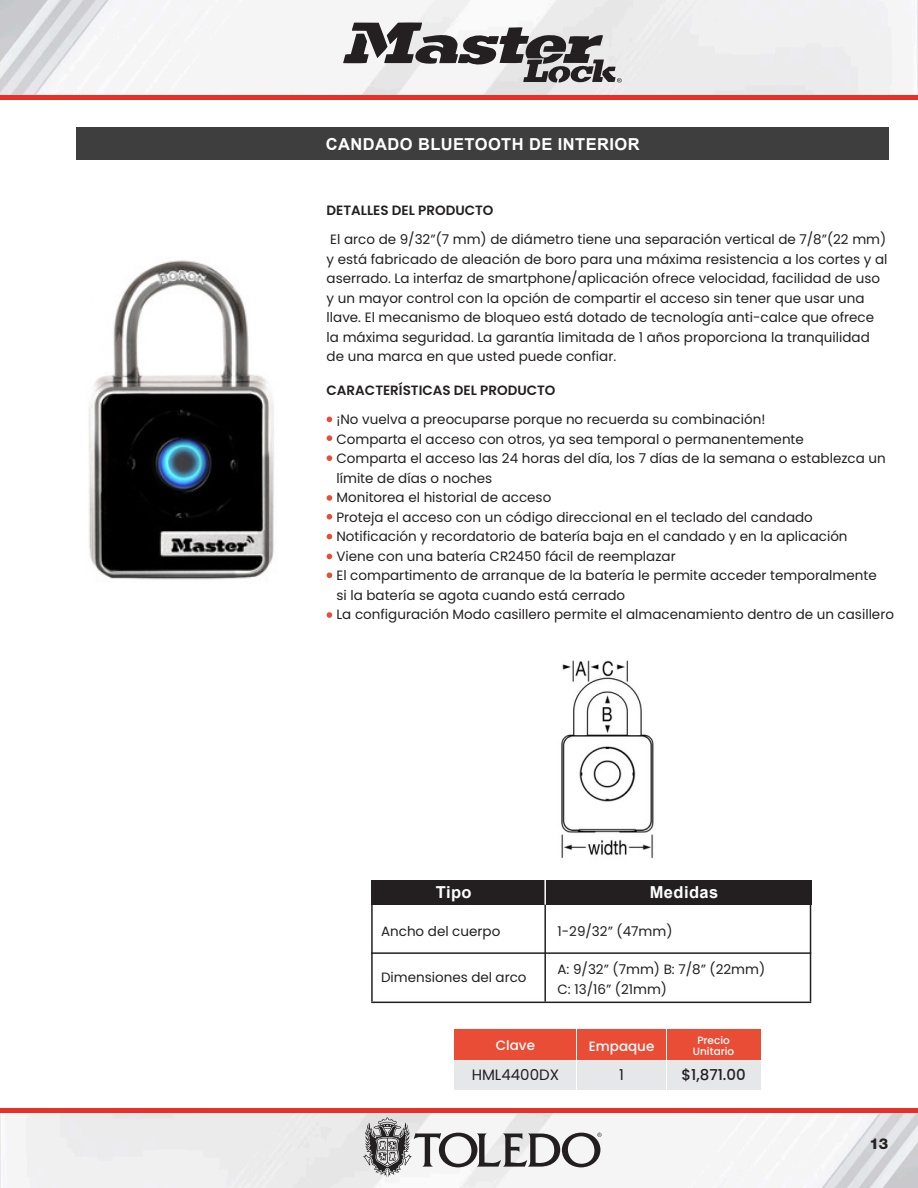
<style>
.page{position:relative;width:918px;height:1188px;background:#fff}
.page>*{position:absolute;margin:0;border:0;box-sizing:border-box;transform-origin:0 0}
.herramienta{font:700 16.5px "Arial";letter-spacing:.025em;color:#fff}
.t1{font:15px "Poppins";color:#231f20}
.t2{font:500 15px "Poppins";color:#231f20}
.t3{font:800 15px "Helvetica Neue";color:#231f20}
.t4{font:13.5px/19.5px "Poppins";color:#231f20}
.t5{font:600 13.5px "Poppins";color:#231f20}
.t6{font:500 13.5px "Poppins";color:#fff}
.t7{font:500 10.5px "Poppins";color:#fff}
</style>
<div class="page">
<img style="left:0;top:0;width:918px;height:95px">
<img style="left:0;top:1112px;width:918px;height:76px">
<hr style="left:0;top:1108px;width:918px;height:4px;background:#e83029">
<hr style="left:0;top:95px;width:918px;height:4px;background:#e83029">
<svg style="left:363px;top:1117px;width:239px;height:60px"></svg>
<svg style="left:343px;top:22px;width:279px;height:61px"></svg>
<div style="left:77px;top:128px;width:812px;height:32px;background:#3e3e3f"></div>
<div style="left:455px;top:1060px;width:121px;height:30px;background:#e6e7e9"></div>
<div style="left:667px;top:1060px;width:93px;height:30px;background:#e6e7e9"></div>
<div style="left:577px;top:1060px;width:89px;height:30px;background:#e6e7e9"></div>
<div style="left:455px;top:1029px;width:121px;height:31px;background:#ea4d36"></div>
<div style="left:667px;top:1029px;width:93px;height:31px;background:#ea4d36"></div>
<div style="left:577px;top:1029px;width:89px;height:31px;background:#ea4d36"></div>
<div style="left:371px;top:880px;width:441px;height:25px;background:#231f20"></div>
<hr style="left:371px;top:952px;width:440px;height:2px;background:#231f20">
<hr style="left:371px;top:1002px;width:440px;height:1px;background:#231f20">
<hr style="left:544px;top:905px;width:2px;height:97px;background:#231f20">
<hr style="left:371px;top:905px;width:2px;height:97px;background:#231f20">
<hr style="left:810px;top:905px;width:1px;height:97px;background:#231f20">
<hr style="left:544px;top:880px;width:2px;height:25px;background:#fff">
<svg style="left:327px;top:417px;width:5px;height:5px"></svg>
<svg style="left:327px;top:455px;width:5px;height:6px"></svg>
<svg style="left:327px;top:495px;width:5px;height:6px"></svg>
<svg style="left:327px;top:554px;width:5px;height:5px"></svg>
<svg style="left:327px;top:435px;width:5px;height:6px"></svg>
<svg style="left:327px;top:514px;width:5px;height:6px"></svg>
<svg style="left:327px;top:572px;width:5px;height:6px"></svg>
<svg style="left:327px;top:612px;width:5px;height:6px"></svg>
<svg style="left:327px;top:534px;width:5px;height:5px"></svg>
<img style="left:89px;top:260px;width:185px;height:320px">
<img style="left:561px;top:660px;width:93px;height:199px">
<p class="herramienta" style="left:326px;top:133px;width:315px">CANDADO BLUETOOTH DE INTERIOR</p>
<p class="t5" style="left:327px;top:202px;width:168px">DETALLES DEL PRODUCTO</p>
<p class="t4" style="left:327px;top:230px;width:562px">El arco de 9/32”(7 mm) de diámetro tiene una separación vertical de 7/8”(22 mm) y está fabricado de aleación de boro para una máxima resistencia a los cortes y al aserrado. La interfaz de smartphone/aplicación ofrece velocidad, facilidad de uso y un mayor control con la opción de compartir el acceso sin tener que usar una llave. El mecanismo de bloqueo está dotado de tecnología anti-calce que ofrece la máxima seguridad. La garantía limitada de 1 años proporciona la tranquilidad de una marca en que usted puede confiar.</p>
<p class="t5" style="left:327px;top:382px;width:230px">CARACTERÍSTICAS DEL PRODUCTO</p>
<p class="t4" style="left:336px;top:410px;width:431px">¡No vuelva a preocuparse porque no recuerda su combinación!</p>
<p class="t4" style="left:336px;top:429px;width:469px">Comparta el acceso con otros, ya sea temporal o permanentemente</p>
<p class="t4" style="left:336px;top:449px;width:551px">Comparta el acceso las 24 horas del día, los 7 días de la semana o establezca un límite de días o noches</p>
<p class="t4" style="left:336px;top:488px;width:216px">Monitorea el historial de acceso</p>
<p class="t4" style="left:336px;top:507px;width:478px">Proteja el acceso con un código direccional en el teclado del candado</p>
<p class="t4" style="left:336px;top:527px;width:513px">Notificación y recordatorio de batería baja en el candado y en la aplicación</p>
<p class="t4" style="left:336px;top:546px;width:341px">Viene con una batería CR2450 fácil de reemplazar</p>
<p class="t4" style="left:336px;top:566px;width:542px">El compartimento de arranque de la batería le permite acceder temporalmente</p>
<p class="t4" style="left:336px;top:585px;width:290px">si la batería se agota cuando está cerrado</p>
<p class="t4" style="left:336px;top:605px;width:559px">La configuración Modo casillero permite el almacenamiento dentro de un casillero</p>
<p class="herramienta" style="left:436px;top:881px;width:37px">Tipo</p>
<p class="herramienta" style="left:650px;top:881px;width:70px">Medidas</p>
<p class="t4" style="left:381px;top:922px;width:121px">Ancho del cuerpo</p>
<p class="t4" style="left:558px;top:922px;width:116px">1-29/32” (47mm)</p>
<p class="t4" style="left:381px;top:968px;width:147px">Dimensiones del arco</p>
<p class="t4" style="left:558px;top:960px;width:209px">A: 9/32” (7mm) B: 7/8” (22mm)</p>
<p class="t4" style="left:558px;top:979px;width:111px">C: 13/16” (21mm)</p>
<p class="t6" style="left:496px;top:1037px;width:41px">Clave</p>
<p class="t6" style="left:589px;top:1038px;width:67px">Empaque</p>
<p class="t7" style="left:697px;top:1035px;width:34px">Precio</p>
<p class="t7" style="left:693px;top:1045px;width:43px">Unitario</p>
<p class="t1" style="left:472px;top:1066px;width:89px">HML4400DX</p>
<p class="t1" style="left:619px;top:1066px;width:6px">1</p>
<p class="t2" style="left:681px;top:1066px;width:66px">$1,871.00</p>
<p class="t3" style="left:869px;top:1135px;width:20px">13</p>
</div>
